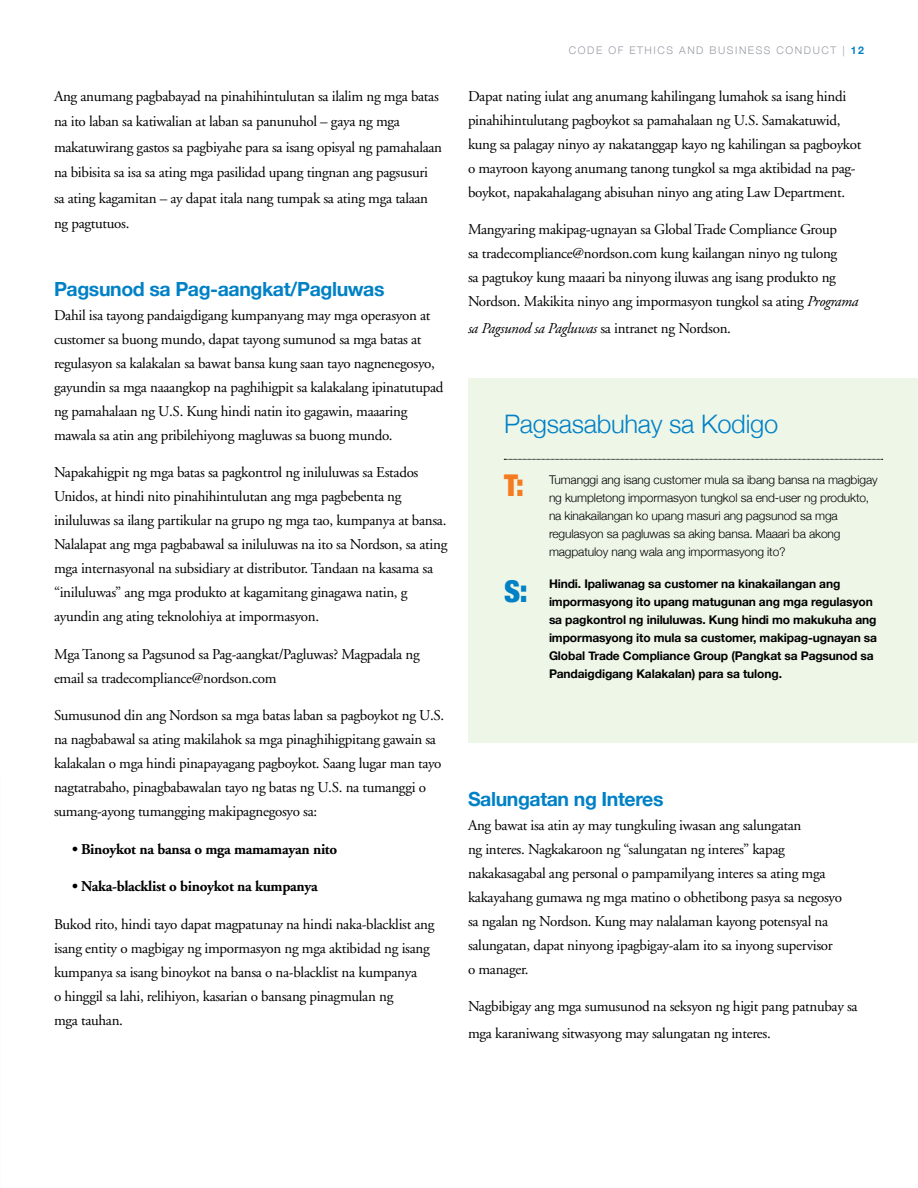
<style>
.page{position:relative;width:918px;height:1188px;background:#fff}
.page>*{position:absolute;margin:0;border:0;box-sizing:border-box;transform-origin:0 0}
.t1{font:900 condensed 30px "Helvetica Neue";color:#0081c6}
.t2{font:900 condensed 30px "Helvetica Neue";color:#f47b20}
.t3{font:300 25.5px "Helvetica Neue";letter-spacing:-.01em;color:#0081c6}
.t4{font:700 19.5px "Helvetica Neue";letter-spacing:-.02em;color:#0081c6}
.t5{font:15px/24px "Adobe Garamond";letter-spacing:-.02em;color:#000}
.t6{font:700 15px "Adobe Garamond";letter-spacing:-.02em;color:#000}
.t7{font:italic 15px "Adobe Garamond";letter-spacing:-.02em;color:#000}
.t8{font:700 12px/18px "Helvetica Neue";letter-spacing:-.01em;color:#000}
.t9{font:300 12px/18px "Helvetica Neue";letter-spacing:-.01em;color:#000}
.t10{font:300 10.5px "Helvetica Neue";letter-spacing:.15em;color:#989ba5}
.s1{font-weight:700;color:#0081c6}
.s2{font-style:italic}
.s3{font-style:normal}
</style>
<div class="page">
<div style="left:468px;top:378px;width:450px;height:365px;background:#eef6e8"></div>
<svg style="left:504px;top:459px;width:379px;height:1px"></svg>
<p class="t5" style="left:54px;top:84px;width:390px;line-height:25.5px">Ang anumang pagbabayad na pinahihintulutan sa ilalim ng mga batas na ito laban sa katiwalian at laban sa panunuhol – gaya ng mga makatuwirang gastos sa pagbiyahe para sa isang opisyal ng pamahalaan na bibisita sa isa sa ating mga pasilidad upang tingnan ang pagsusuri sa ating kagamitan – ay dapat itala nang tumpak sa ating mga talaan ng pagtutuos.</p>
<h3 class="t4" style="left:54px;top:274px;width:332px">Pagsunod sa Pag-aangkat/Pagluwas</h3>
<p class="t5" style="left:54px;top:304px;width:391px">Dahil isa tayong pandaigdigang kumpanyang may mga operasyon at customer sa buong mundo, dapat tayong sumunod sa mga batas at regulasyon sa kalakalan sa bawat bansa kung saan tayo nagnenegosyo, gayundin sa mga naaangkop na paghihigpit sa kalakalang ipinatutupad ng pamahalaan ng U.S. Kung hindi natin ito gagawin, maaaring mawala sa atin ang pribilehiyong magluwas sa buong mundo.</p>
<p class="t5" style="left:54px;top:461px;width:395px">Napakahigpit ng mga batas sa pagkontrol ng iniluluwas sa Estados Unidos, at hindi nito pinahihintulutan ang mga pagbebenta ng iniluluwas sa ilang partikular na grupo ng mga tao, kumpanya at bansa.<br>Nalalapat ang mga pagbabawal sa iniluluwas na ito sa Nordson, sa ating mga internasyonal na subsidiary at distributor. Tandaan na kasama sa “iniluluwas” ang mga produkto at kagamitang ginagawa natin, g ayundin ang ating teknolohiya at impormasyon.</p>
<p class="t5" style="left:54px;top:643px;width:367px">Mga Tanong sa Pagsunod sa Pag-aangkat/Pagluwas? Magpadala ng email sa tradecompliance@nordson.com</p>
<p class="t5" style="left:54px;top:704px;width:392px">Sumusunod din ang Nordson sa mga batas laban sa pagboykot ng U.S. na nagbabawal sa ating makilahok sa mga pinaghihigpitang gawain sa kalakalan o mga hindi pinapayagang pagboykot. Saang lugar man tayo nagtatrabaho, pinagbabawalan tayo ng batas ng U.S. na tumanggi o sumang-ayong tumangging makipagnegosyo sa:</p>
<p class="t6" style="left:72px;top:841px;width:267px">• Binoykot na bansa o mga mamamayan nito</p>
<p class="t6" style="left:72px;top:879px;width:247px">• Naka-blacklist o binoykot na kumpanya</p>
<p class="t5" style="left:54px;top:913px;width:382px">Bukod rito, hindi tayo dapat magpatunay na hindi naka-blacklist ang isang entity o magbigay ng impormasyon ng mga aktibidad ng isang kumpanya sa isang binoykot na bansa o na-blacklist na kumpanya<br>o hinggil sa lahi, relihiyon, kasarian o bansang pinagmulan ng<br>mga tauhan.</p>
<p class="t10" style="left:569px;top:42px;width:297px">CODE OF ETHICS AND BUSINESS CONDUCT | <span class="s1">12</span></p>
<p class="t5" style="left:468px;top:85px;width:395px">Dapat nating iulat ang anumang kahilingang lumahok sa isang hindi pinahihintulutang pagboykot sa pamahalaan ng U.S. Samakatuwid, kung sa palagay ninyo ay nakatanggap kayo ng kahilingan sa pagboykot o mayroon kayong anumang tanong tungkol sa mga aktibidad na pag&shy;boykot, napakahalagang abisuhan ninyo ang ating Law Department.</p>
<p class="t5" style="left:468px;top:218px;width:392px">Mangyaring makipag-ugnayan sa Global Trade Compliance Group<br>sa tradecompliance@nordson.com kung kailangan ninyo ng tulong<br>sa pagtukoy kung maaari ba ninyong iluwas ang isang produkto ng Nordson. Makikita ninyo ang impormasyon tungkol sa ating <span class="s2">Programa</span></p>
<p class="t7" style="left:468px;top:321px;width:265px">sa Pagsunod sa Pagluwas <span class="s3">sa intranet ng Nordson.</span></p>
<h2 class="t3" style="left:504px;top:403px;width:276px">Pagsasabuhay sa Kodigo</h2>
<h1 class="t2" style="left:504px;top:461px;width:21px">T:</h1>
<h1 class="t1" style="left:504px;top:567px;width:25px">S:</h1>
<p class="t9" style="left:549px;top:470px;width:330px">Tumanggi ang isang customer mula sa ibang bansa na magbigay ng kumpletong impormasyon tungkol sa end-user ng produkto, na kinakailangan ko upang masuri ang pagsunod sa mga regulasyon sa pagluwas sa aking bansa. Maaari ba akong magpatuloy nang wala ang impormasyong ito?</p>
<p class="t8" style="left:549px;top:575px;width:330px">Hindi. Ipaliwanag sa customer na kinakailangan ang impormasyong ito upang matugunan ang mga regulasyon sa pagkontrol ng iniluluwas. Kung hindi mo makukuha ang impormasyong ito mula sa customer, makipag-ugnayan sa Global Trade Compliance Group (Pangkat sa Pagsunod sa Pandaigdigang Kalakalan) para sa tulong.</p>
<h3 class="t4" style="left:468px;top:784px;width:197px">Salungatan ng Interes</h3>
<p class="t5" style="left:468px;top:814px;width:376px">Ang bawat isa atin ay may tungkuling iwasan ang salungatan<br>ng interes. Nagkakaroon ng “salungatan ng interes” kapag nakakasagabal ang personal o pampamilyang interes sa ating mga kakayahang gumawa ng mga matino o obhetibong pasya sa negosyo sa ngalan ng Nordson. Kung may nalalaman kayong potensyal na salungatan, dapat ninyong ipagbigay-alam ito sa inyong supervisor o manager.</p>
<p class="t5" style="left:468px;top:994px;width:391px;line-height:27px">Nagbibigay ang mga sumusunod na seksyon ng higit pang patnubay sa mga karaniwang sitwasyong may salungatan ng interes.</p>
</div>
